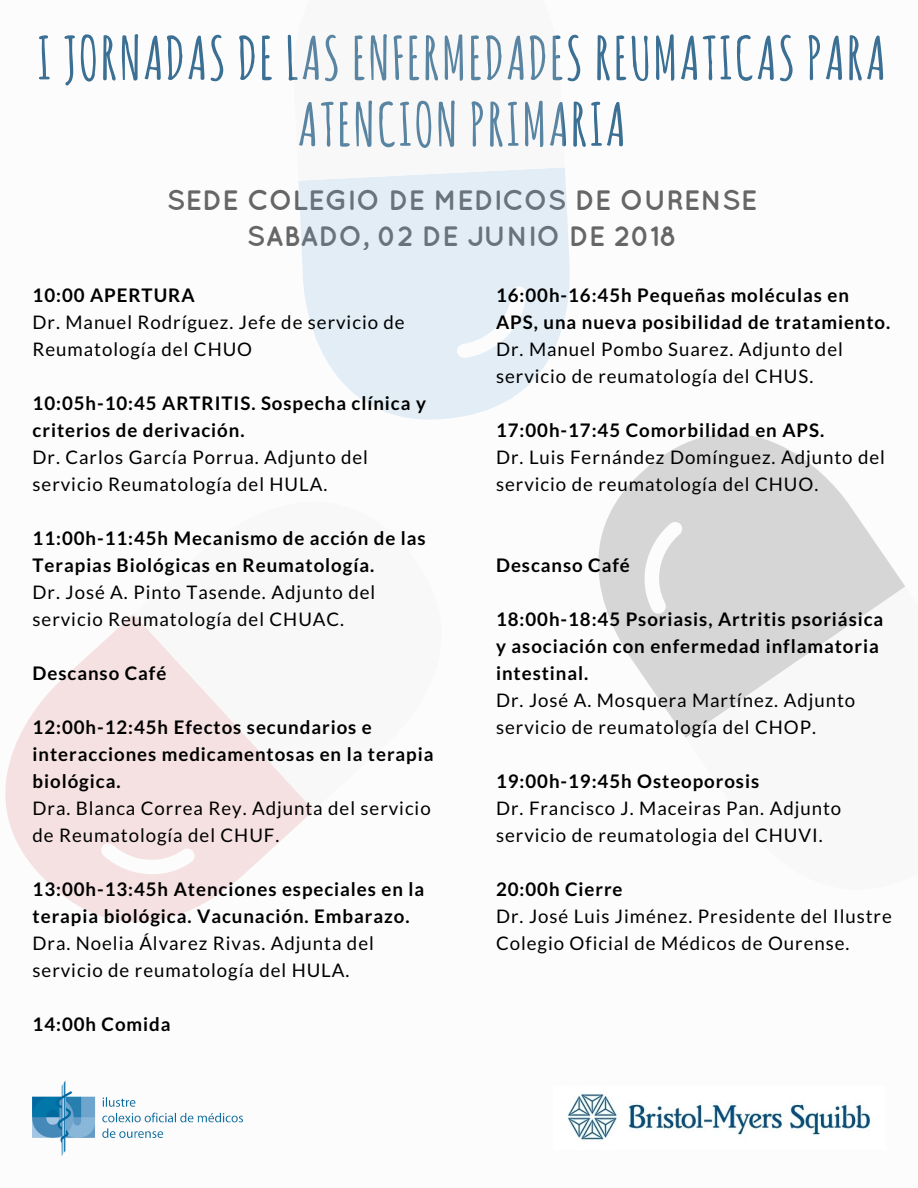
<style>
.page{position:relative;width:918px;height:1188px;background:#fff}
.page>*{position:absolute;margin:0;border:0;box-sizing:border-box;transform-origin:0 0}
.t1{font:700 58.8px/66.3px "Amatic SC";letter-spacing:.03em;color:#3b6f93;text-align:center}
.t2{font:700 28.05px/36px "Quicksand";color:#666;text-align:center}
.t3{font:18.75px/27px "Lato";letter-spacing:.05em;color:#000}
.t4{font:700 18.75px/27px "Lato";letter-spacing:.05em;color:#000}
</style>
<div class="page">
<img style="left:33px;top:1080px;width:210px;height:75px">
<img style="left:567px;top:1093px;width:304px;height:47px">
<svg style="left:5px;top:631px;width:273px;height:291px;fill:#f5e1e2"></svg>
<svg style="left:598px;top:433px;width:301px;height:281px;fill:#d6d6d6"></svg>
<svg style="left:303px;top:277px;width:359px;height:227px"></svg>
<svg style="left:115px;top:441px;width:405px;height:402px"></svg>
<svg style="left:669px;top:577px;width:237px;height:161px;fill:#d6d6d6"></svg>
<svg style="left:298px;top:167px;width:272px;height:110px;background:#e3edf5"></svg>
<svg style="left:97px;top:809px;width:102px;height:90px"></svg>
<svg style="left:621px;top:519px;width:92px;height:98px"></svg>
<svg style="left:441px;top:283px;width:103px;height:82px"></svg>
<h1 class="t1" style="left:37px;top:24px;width:850px">I JORNADAS DE LAS ENFERMEDADES REUMATICAS PARA<br>ATENCION PRIMARIA</h1>
<h2 class="t2" style="left:167px;top:181px;width:592px">SEDE COLEGIO DE MEDICOS DE OURENSE<br>SABADO, 02 DE JUNIO DE 2018</h2>
<p class="t4" style="left:33px;top:281px;width:164px">10:00 APERTURA</p>
<p class="t3" style="left:33px;top:308px;width:374px">Dr. Manuel Rodríguez. Jefe de servicio de<br>Reumatología del CHUO</p>
<p class="t4" style="left:33px;top:389px;width:395px">10:05h-10:45 ARTRITIS. Sospecha clínica y criterios de derivación.</p>
<p class="t3" style="left:33px;top:443px;width:337px">Dr. Carlos García Porrua. Adjunto del servicio Reumatología del HULA.</p>
<p class="t4" style="left:33px;top:524px;width:395px">11:00h-11:45h Mecanismo de acción de las<br>Terapias Biológicas en Reumatología.</p>
<p class="t3" style="left:33px;top:578px;width:344px">Dr. José A. Pinto Tasende. Adjunto del servicio Reumatología del CHUAC.</p>
<p class="t4" style="left:33px;top:659px;width:135px">Descanso Café</p>
<p class="t4" style="left:33px;top:713px;width:402px">12:00h-12:45h Efectos secundarios e interacciones medicamentosas en la terapia biológica.</p>
<p class="t3" style="left:33px;top:794px;width:400px">Dra. Blanca Correa Rey. Adjunta del servicio de Reumatología del CHUF.</p>
<p class="t4" style="left:33px;top:875px;width:393px">13:00h-13:45h Atenciones especiales en la terapia biológica. Vacunación. Embarazo.</p>
<p class="t3" style="left:33px;top:929px;width:343px">Dra. Noelia Álvarez Rivas. Adjunta del servicio de reumatología del HULA.</p>
<p class="t4" style="left:33px;top:1010px;width:139px">14:00h Comida</p>
<p class="t4" style="left:496px;top:281px;width:396px">16:00h-16:45h Pequeñas moléculas en<br>APS, una nueva posibilidad de tratamiento.</p>
<p class="t3" style="left:496px;top:335px;width:348px">Dr. Manuel Pombo Suarez. Adjunto del servicio de reumatología del CHUS.</p>
<p class="t4" style="left:496px;top:416px;width:330px">17:00h-17:45 Comorbilidad en APS.</p>
<p class="t3" style="left:496px;top:443px;width:390px">Dr. Luis Fernández Domínguez. Adjunto del servicio de reumatología del CHUO.</p>
<p class="t4" style="left:496px;top:551px;width:135px">Descanso Café</p>
<p class="t4" style="left:496px;top:605px;width:389px">18:00h-18:45 Psoriasis, Artritis psoriásica y asociación con enfermedad inflamatoria intestinal.</p>
<p class="t3" style="left:496px;top:686px;width:361px">Dr. José A. Mosquera Martínez. Adjunto servicio de reumatología del CHOP.</p>
<p class="t4" style="left:496px;top:767px;width:265px">19:00h-19:45h Osteoporosis</p>
<p class="t3" style="left:496px;top:794px;width:347px">Dr. Francisco J. Maceiras Pan. Adjunto servicio de reumatologia del CHUVI.</p>
<p class="t4" style="left:496px;top:875px;width:128px">20:00h Cierre</p>
<p class="t3" style="left:496px;top:902px;width:397px">Dr. José Luis Jiménez. Presidente del Ilustre<br>Colegio Oficial de Médicos de Ourense.</p>
</div>
